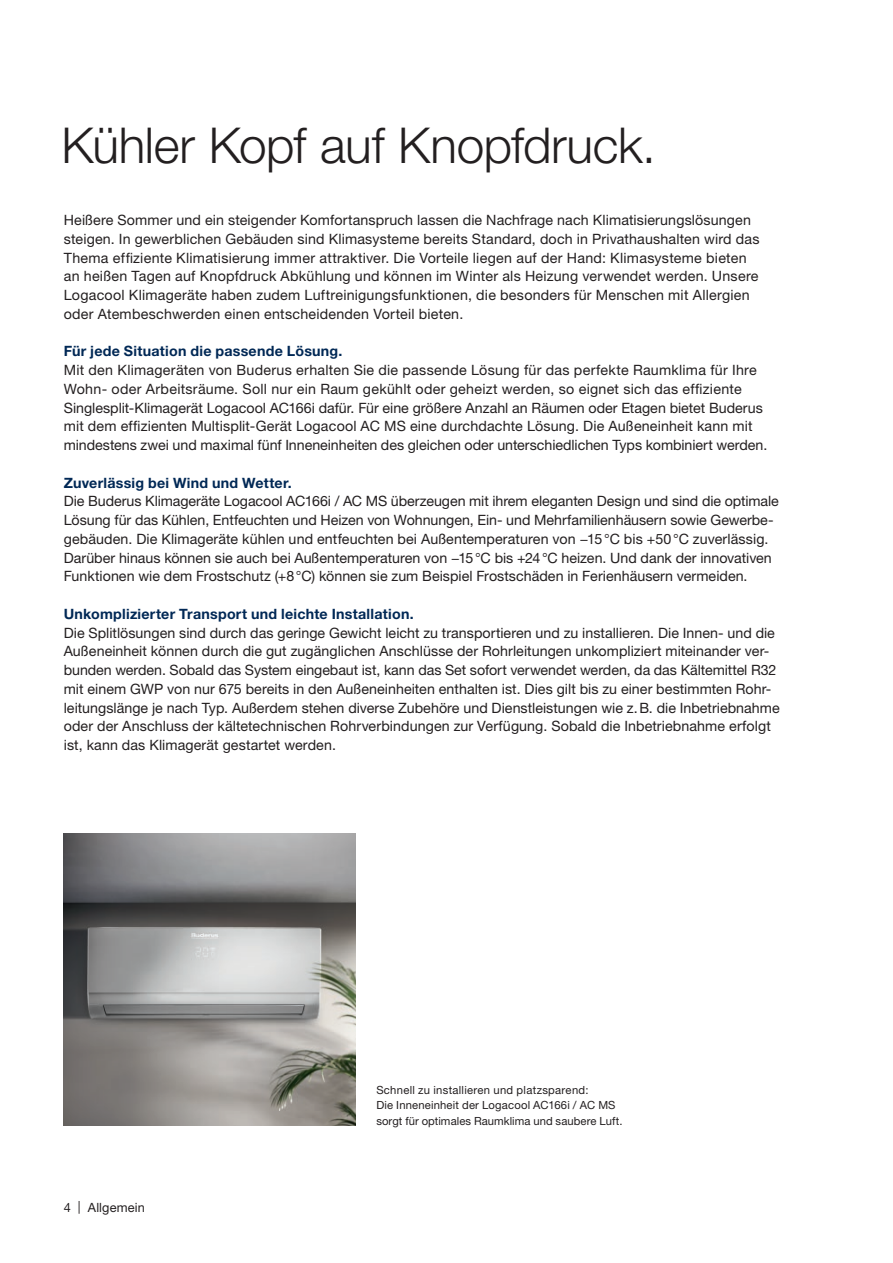
<style>
.page{position:relative;width:893px;height:1263px;background:#fff}
.page>*{position:absolute;margin:0;border:0;box-sizing:border-box;transform-origin:0 0}
.t1{font:300 49.5px "Helvetica Neue LT Pro";letter-spacing:-.01em;color:#231f20}
.t2{font:14.25px/18.8px "Helvetica Neue LT Pro";letter-spacing:.005em;color:#231f20}
.t3{font:700 14.25px "Helvetica Neue LT Pro";letter-spacing:.015em;color:#002855}
.t4{font:12.75px "Helvetica Neue LT Pro";letter-spacing:.01em;color:#231f20}
.t5{font:11.25px/15.8px "Helvetica Neue LT Pro";letter-spacing:.015em;color:#231f20}
</style>
<div class="page">
<img style="left:64px;top:833px;width:291px;height:292px">
<h1 class="t1" style="left:62px;top:115px;width:596px">Kühler Kopf auf Knopfdruck.</h1>
<p class="t2" style="left:64px;top:210px;width:697px">Heißere Sommer und ein steigender Komfortanspruch lassen die Nachfrage nach Klimatisierungslösungen steigen. In gewerblichen Gebäuden sind Klimasysteme bereits Standard, doch in Privathaushalten wird das Thema effiziente Klimatisierung immer attraktiver. Die Vorteile liegen auf der Hand: Klimasysteme bieten an heißen Tagen auf Knopfdruck Abkühlung und können im Winter als Heizung verwendet werden. Unsere Logacool Klimageräte haben zudem Luftreinigungsfunktionen, die besonders für Menschen mit Allergien oder Atembeschwerden einen entscheidenden Vorteil bieten.</p>
<p class="t3" style="left:64px;top:342px;width:280px">Für jede Situation die passende Lösung.</p>
<p class="t2" style="left:64px;top:360px;width:705px">Mit den Klimageräten von Buderus erhalten Sie die passende Lösung für das perfekte Raumklima für Ihre Wohn- oder Arbeitsräume. Soll nur ein Raum gekühlt oder geheizt werden, so eignet sich das effiziente Singlesplit-Klimagerät Logacool AC166i dafür. Für eine größere Anzahl an Räumen oder Etagen bietet Buderus mit dem effizienten Multisplit-Gerät Logacool AC MS eine durchdachte Lösung. Die Außeneinheit kann mit mindestens zwei und maximal fünf Inneneinheiten des gleichen oder unterschiedlichen Typs kombiniert werden.</p>
<p class="t3" style="left:64px;top:473px;width:230px">Zuverlässig bei Wind und Wetter.</p>
<p class="t2" style="left:64px;top:492px;width:717px">Die Buderus Klimageräte Logacool AC166i / AC MS überzeugen mit ihrem eleganten Design und sind die optimale Lösung für das Kühlen, Entfeuchten und Heizen von Wohnungen, Ein- und Mehrfamilienhäusern sowie Gewerbe&shy;gebäuden. Die Klimageräte kühlen und entfeuchten bei Außentemperaturen von −15°C bis +50°C zuverlässig.<br>Darüber hinaus können sie auch bei Außentemperaturen von −15°C bis +24°C heizen. Und dank der innovativen Funktionen wie dem Frostschutz (+8°C) können sie zum Beispiel Frostschäden in Ferienhäusern vermeiden.</p>
<p class="t3" style="left:64px;top:605px;width:351px">Unkomplizierter Transport und leichte Installation.</p>
<p class="t2" style="left:64px;top:623px;width:717px">Die Splitlösungen sind durch das geringe Gewicht leicht zu transportieren und zu installieren. Die Innen- und die Außeneinheit können durch die gut zugänglichen Anschlüsse der Rohrleitungen unkompliziert miteinander ver&shy;bunden werden. Sobald das System eingebaut ist, kann das Set sofort verwendet werden, da das Kältemittel R32 mit einem GWP von nur 675 bereits in den Außeneinheiten enthalten ist. Dies gilt bis zu einer bestimmten Rohr&shy;leitungslänge je nach Typ. Außerdem stehen diverse Zubehöre und Dienstleistungen wie z.B. die Inbetriebnahme oder der Anschluss der kältetechnischen Rohrverbindungen zur Verfügung. Sobald die Inbetriebnahme erfolgt ist, kann das Klimagerät gestartet werden.</p>
<p class="t4" style="left:64px;top:1199px;width:83px">4 | Allgemein</p>
<p class="t5" style="left:376px;top:1081px;width:248px">Schnell zu installieren und platzsparend:<br>Die Inneneinheit der Logacool AC166i / AC MS sorgt für optimales Raumklima und saubere Luft.</p>
</div>
